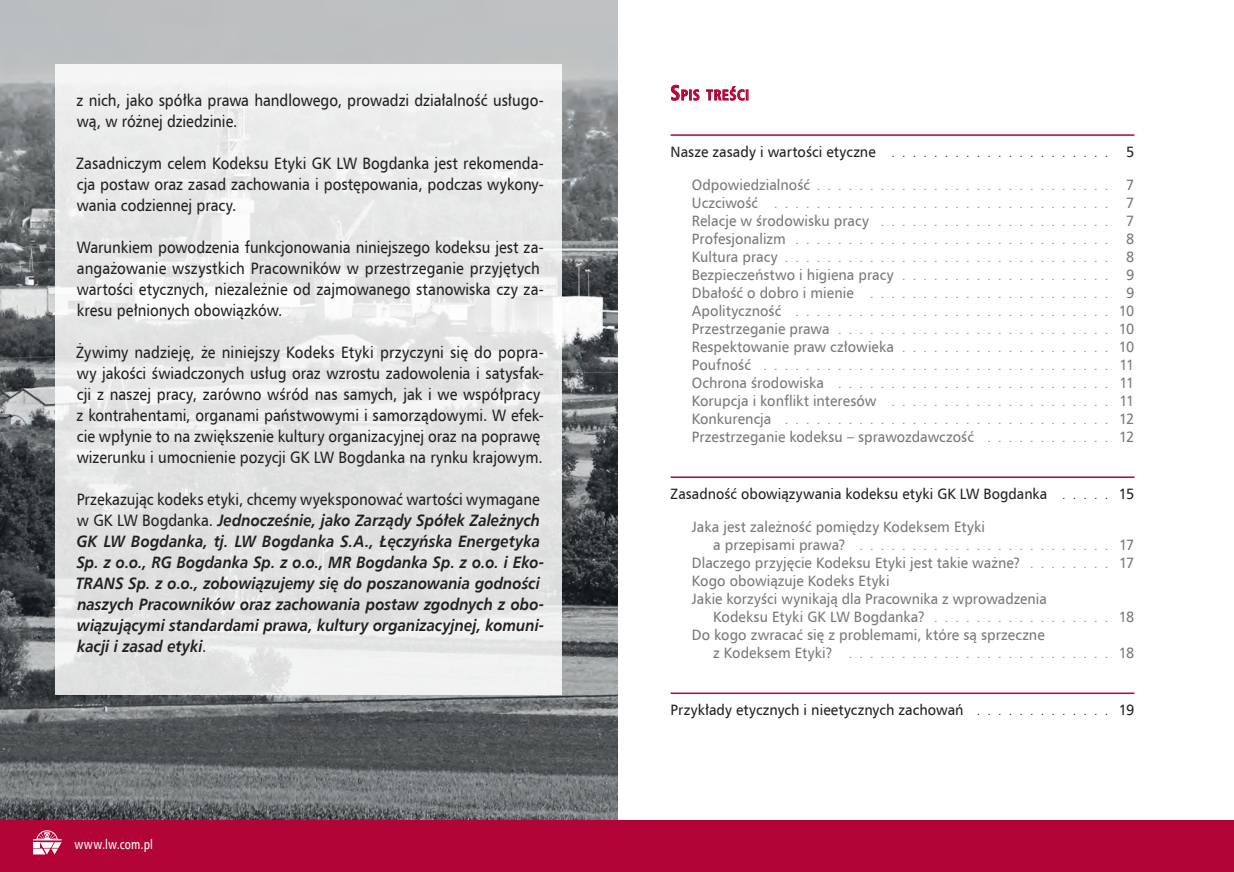
<style>
.page{position:relative;width:1234px;height:872px;background:#fff}
.page>*{position:absolute;margin:0;border:0;box-sizing:border-box;transform-origin:0 0}
.t1{font:16.5px/21px "Humnst 777 EU";color:#231f20;scale:.9 1}
.t2{font:italic 700 16.5px/21px "Humnst 777 EU";color:#231f20;scale:.9 1}
.t3{font:15px/18px "Humnst 777 EU";letter-spacing:.005em;color:#76787b;scale:.95 1}
.t4{font:15px "Humnst 777 EU";letter-spacing:.005em;color:#231f20;scale:.95 1}
.t5{font:15px "Humnst 777 EU";letter-spacing:.005em;color:#231f20;scale:.94 1}
.t6{font:700 14.7px "Humnst 777 Cn EU";letter-spacing:.05em;color:#b30437;scale:.95 1}
.t7{font:13.5px "Humnst 777 Cn EU";letter-spacing:.015em;color:#fff;scale:.95 1}
.t8{font:10.5px/18px "Humnst 777 EU";color:#76787b;scale:.95 1}
.t9{font:10.5px "Humnst 777 EU";color:#231f20;scale:.95 1}
.s1{font-weight:400;font-style:normal}
.s2{font-size:21px}
.s3{font-size:10.5px}
.s4{font-size:15px}
</style>
<div class="page">
<img style="left:0;top:0;width:617px;height:821px">
<div style="left:0;top:821px;width:1233px;height:51px;background:#b30437"></div>
<svg style="left:55px;top:64px;width:506px;height:630px;fill:#e6e7e7"></svg>
<hr style="left:670px;top:134px;width:464px;height:2px;background:#b30437">
<hr style="left:670px;top:476px;width:464px;height:2px;background:#b30437">
<hr style="left:670px;top:692px;width:464px;height:2px;background:#b30437">
<svg style="left:671px;top:85px;width:28px;height:16px"></svg>
<svg style="left:706px;top:86px;width:42px;height:14px"></svg>
<p class="t1" style="left:76px;top:90px;width:520px">z nich, jako spółka prawa handlowego, prowadzi działalność usługo&shy;wą, w różnej dziedzinie.</p>
<p class="t1" style="left:76px;top:153px;width:521px;text-align:justify">Zasadniczym celem Kodeksu Etyki GK LW Bogdanka jest rekomenda&shy;cja postaw oraz zasad zachowania i postępowania, podczas wykony&shy;wania codziennej pracy.</p>
<p class="t1" style="left:77px;top:237px;width:520px">Warunkiem powodzenia funkcjonowania niniejszego kodeksu jest za&shy;angażowanie wszystkich Pracowników w przestrzeganie przyjętych wartości etycznych, niezależnie od zajmowanego stanowiska czy za&shy;kresu pełnionych obowiązków.</p>
<p class="t1" style="left:76px;top:342px;width:521px">Żywimy nadzieję, że niniejszy Kodeks Etyki przyczyni się do popra&shy;wy jakości świadczonych usług oraz wzrostu zadowolenia i satysfak&shy;cji z naszej pracy, zarówno wśród nas samych, jak i we współpracy z kontrahentami, organami państwowymi i samorządowymi. W efek&shy;cie wpłynie to na zwiększenie kultury organizacyjnej oraz na poprawę wizerunku i umocnienie pozycji GK LW Bogdanka na rynku krajowym.</p>
<p class="t2" style="left:76px;top:489px;width:521px"><span class="s1">Przekazując kodeks etyki, chcemy wyeksponować wartości wymagane w GK LW Bogdanka.</span> Jednocześnie, jako Zarządy Spółek Zależnych GK LW Bogdanka, tj. LW Bogdanka S.A., Łęczyńska Energetyka Sp. z o.o., RG Bogdanka Sp. z o.o., MR Bogdanka Sp. z o.o. i Eko-TRANS Sp. z o.o., zobowiązujemy się do poszanowania godności naszych Pracowników oraz zachowania postaw zgodnych z obo&shy;wiązującymi standardami prawa, kultury organizacyjnej, komuni&shy;kacji i zasad etyki<span class="s1">.</span></p>
<p class="t7" style="left:74px;top:835px;width:84px">www.lw.com.pl</p>
<p class="t6" style="left:670px;top:86px;width:84px"><span class="s2">S</span>PIS TREŚCI</p>
<p class="t4" style="left:670px;top:142px;width:489px">Nasze zasady i wartości etyczne <span class="s3">. . . . . . . . . . . . . . . . . . . . .</span> 5</p>
<p class="t8" style="left:691px;top:177px;width:467px"><span class="s4">Odpowiedzialność</span> . . . . . . . . . . . . . . . . . . . . . . . . . . . . <span class="s4">7</span></p>
<p class="t3" style="left:691px;top:194px;width:71px">Uczciwość</p>
<p class="t8" style="left:774px;top:195px;width:380px">. . . . . . . . . . . . . . . . . . . . . . . . . . . . . . . . <span class="s4">7</span></p>
<p class="t3" style="left:691px;top:212px;width:467px">Relacje w środowisku pracy <span class="s3">. . . . . . . . . . . . . . . . . . . . . .</span> 7</p>
<p class="t8" style="left:691px;top:231px;width:467px"><span class="s4">Profesjonalizm</span> . . . . . . . . . . . . . . . . . . . . . . . . . . . . . . <span class="s4">8<br>Kultura pracy</span> . . . . . . . . . . . . . . . . . . . . . . . . . . . . . . . <span class="s4">8</span></p>
<p class="t3" style="left:691px;top:266px;width:467px">Bezpieczeństwo i higiena pracy <span class="s3">. . . . . . . . . . . . . . . . . . . .</span> 9<br>Dbałość o dobro i mienie</p>
<p class="t8" style="left:870px;top:285px;width:279px">. . . . . . . . . . . . . . . . . . . . . . . <span class="s4">9</span></p>
<p class="t3" style="left:691px;top:302px;width:96px">Apolityczność</p>
<p class="t8" style="left:691px;top:303px;width:467px;text-align:right">. . . . . . . . . . . . . . . . . . . . . . . . . . . . . . <span class="s4">10<br>Przestrzeganie prawa</span> . . . . . . . . . . . . . . . . . . . . . . . . . . <span class="s4">10</span></p>
<p class="t3" style="left:691px;top:338px;width:467px">Respektowanie praw człowieka <span class="s3">. . . . . . . . . . . . . . . . . . . .</span> 10</p>
<p class="t8" style="left:691px;top:357px;width:467px"><span class="s4">Poufność</span> . . . . . . . . . . . . . . . . . . . . . . . . . . . . . . . . . <span class="s4">11</span></p>
<p class="t3" style="left:691px;top:374px;width:140px">Ochrona środowiska</p>
<p class="t8" style="left:838px;top:375px;width:313px">. . . . . . . . . . . . . . . . . . . . . . . . . . <span class="s4">11</span></p>
<p class="t3" style="left:691px;top:392px;width:196px">Korupcja i konflikt interesów</p>
<p class="t8" style="left:891px;top:393px;width:257px">. . . . . . . . . . . . . . . . . . . . . <span class="s4">11</span></p>
<p class="t3" style="left:691px;top:410px;width:85px">Konkurencja</p>
<p class="t8" style="left:785px;top:411px;width:369px">. . . . . . . . . . . . . . . . . . . . . . . . . . . . . . . <span class="s4">12</span></p>
<p class="t3" style="left:691px;top:428px;width:298px">Przestrzeganie kodeksu – sprawozdawczość</p>
<p class="t8" style="left:987px;top:429px;width:156px">. . . . . . . . . . . . <span class="s4">12</span></p>
<p class="t5" style="left:670px;top:484px;width:402px">Zasadność obowiązywania kodeksu etyki GK LW Bogdanka</p>
<p class="t9" style="left:1062px;top:489px;width:77px">. . . . . <span class="s4">15</span></p>
<p class="t3" style="left:713px;top:518px;width:288px;text-indent:-21px">Jaka jest zależność pomiędzy Kodeksem Etyki a przepisami prawa?</p>
<p class="t8" style="left:859px;top:537px;width:290px">. . . . . . . . . . . . . . . . . . . . . . . . <span class="s4">17</span></p>
<p class="t3" style="left:691px;top:554px;width:467px">Dlaczego przyjęcie Kodeksu Etyki jest takie ważne? <span class="s3">. . . . . . . .</span> 17<br>Kogo obowiązuje Kodeks Etyki<br>Jakie korzyści wynikają dla Pracownika z wprowadzenia</p>
<p class="t3" style="left:713px;top:608px;width:445px">Kodeksu Etyki GK LW Bogdanka? <span class="s3">. . . . . . . . . . . . . . . . .</span> 18</p>
<p class="t3" style="left:691px;top:626px;width:373px">Do kogo zwracać się z problemami, które są sprzeczne</p>
<p class="t3" style="left:713px;top:644px;width:127px">z Kodeksem Etyki?</p>
<p class="t8" style="left:849px;top:645px;width:302px">. . . . . . . . . . . . . . . . . . . . . . . . . <span class="s4">18</span></p>
<p class="t4" style="left:670px;top:700px;width:489px">Przykłady etycznych i nieetycznych zachowań <span class="s3">. . . . . . . . . . . . .</span> 19</p>
</div>
